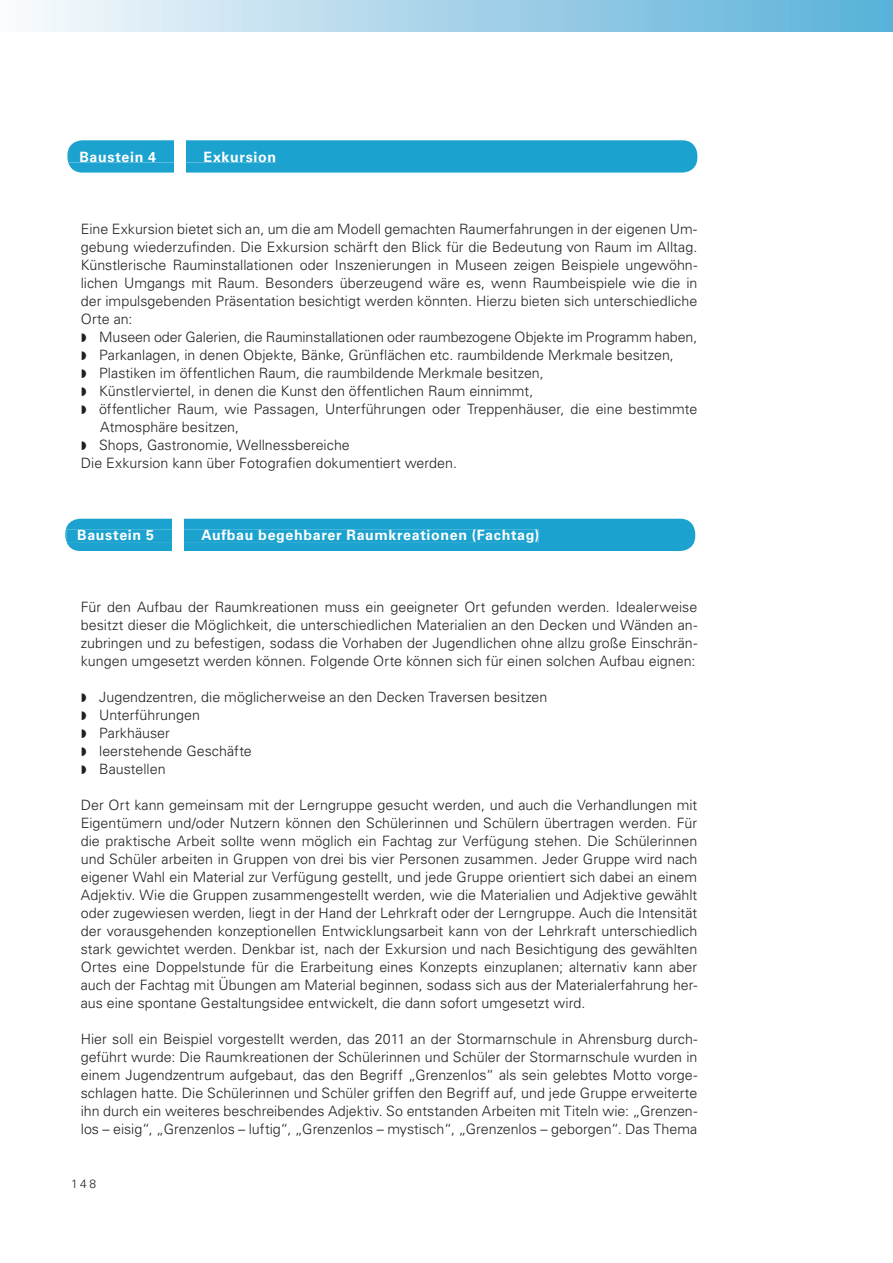
<style>
.page{position:relative;width:893px;height:1263px;background:#fff}
.page>*{position:absolute;margin:0;border:0;box-sizing:border-box;transform-origin:0 0}
.t1{font:300 14.25px/18px "Univers LT Std";color:#231f20;text-align:justify}
.t2{font:700 14.25px "Univers LT Std";letter-spacing:.045em;color:#fff}
.t3{font:300 12px "Univers LT Std";color:#231f20}
</style>
<div class="page">
<div style="left:0;top:0;width:893px;height:31px;background:linear-gradient(to right,#fafafc,#58afd8)"></div>
<div style="left:65px;top:519px;width:630px;height:32px;background:#1ba2cf"></div>
<div style="left:173px;top:515px;width:11px;height:40px;background:#fff"></div>
<svg style="left:67px;top:140px;width:630px;height:33px;background:#23a5d0"></svg>
<div style="left:69px;top:152px;width:206px;height:10px;background:#1ba2cf"></div>
<div style="left:175px;top:136px;width:11px;height:40px;background:#fff"></div>
<p class="t2" style="left:79px;top:149px;width:78px">Baustein 4</p>
<p class="t2" style="left:203px;top:149px;width:74px">Exkursion</p>
<p class="t1" style="left:81px;top:220px;width:618px">Eine Exkursion bietet sich an, um die am Modell gemachten Raumerfahrungen in der eigenen Um-</p>
<p class="t1" style="left:81px;top:238px;width:618px">gebung wiederzufinden. Die Exkursion schärft den Blick für die Bedeutung von Raum im Alltag.</p>
<p class="t1" style="left:81px;top:256px;width:618px">Künstlerische Rauminstallationen oder Inszenierungen in Museen zeigen Beispiele ungewöhn-</p>
<p class="t1" style="left:81px;top:274px;width:618px">lichen Umgangs mit Raum. Besonders überzeugend wäre es, wenn Raumbeispiele wie die in</p>
<p class="t1" style="left:81px;top:292px;width:618px">der impulsgebenden Präsentation besichtigt werden könnten. Hierzu bieten sich unterschiedliche</p>
<p class="t1" style="left:81px;top:310px;width:53px">Orte an:</p>
<p class="t1" style="left:99px;top:328px;width:600px">Museen oder Galerien, die Rauminstallationen oder raumbezogene Objekte im Programm haben,</p>
<p class="t1" style="left:99px;top:346px;width:576px">Parkanlagen, in denen Objekte, Bänke, Grünflächen etc. raumbildende Merkmale besitzen,</p>
<p class="t1" style="left:99px;top:364px;width:446px">Plastiken im öffentlichen Raum, die raumbildende Merkmale besitzen,</p>
<p class="t1" style="left:99px;top:382px;width:436px">Künstlerviertel, in denen die Kunst den öffentlichen Raum einnimmt,</p>
<p class="t1" style="left:99px;top:400px;width:600px">öffentlicher Raum, wie Passagen, Unterführungen oder Treppenhäuser, die eine bestimmte</p>
<p class="t1" style="left:100px;top:418px;width:140px">Atmosphäre besitzen,</p>
<p class="t1" style="left:99px;top:436px;width:252px">Shops, Gastronomie, Wellnessbereiche</p>
<p class="t1" style="left:81px;top:454px;width:378px">Die Exkursion kann über Fotografien dokumentiert werden.</p>
<p class="t2" style="left:77px;top:527px;width:78px">Baustein 5</p>
<p class="t2" style="left:201px;top:527px;width:339px">Aufbau begehbarer Raumkreationen (Fachtag)</p>
<p class="t1" style="left:81px;top:598px;width:618px">Für den Aufbau der Raumkreationen muss ein geeigneter Ort gefunden werden. Idealerweise besitzt dieser die Möglichkeit, die unterschiedlichen Materialien an den Decken und Wänden an&shy;zubringen und zu befestigen, sodass die Vorhaben der Jugendlichen ohne allzu große Einschrän&shy;kungen umgesetzt werden können. Folgende Orte können sich für einen solchen Aufbau eignen:</p>
<p class="t1" style="left:99px;top:688px;width:450px;text-align:left">Jugendzentren, die möglicherweise an den Decken Traversen besitzen<br>Unterführungen<br>Parkhäuser<br>leerstehende Geschäfte<br>Baustellen</p>
<p class="t1" style="left:81px;top:796px;width:618px">Der Ort kann gemeinsam mit der Lerngruppe gesucht werden, und auch die Verhandlungen mit Eigentümern und/oder Nutzern können den Schülerinnen und Schülern übertragen werden. Für die praktische Arbeit sollte wenn möglich ein Fachtag zur Verfügung stehen. Die Schülerinnen und Schüler arbeiten in Gruppen von drei bis vier Personen zusammen. Jeder Gruppe wird nach eigener Wahl ein Material zur Verfügung gestellt, und jede Gruppe orientiert sich dabei an einem Adjektiv. Wie die Gruppen zusammengestellt werden, wie die Materialien und Adjektive gewählt oder zugewiesen werden, liegt in der Hand der Lehrkraft oder der Lerngruppe. Auch die Intensität der vorausgehenden konzeptionellen Entwicklungsarbeit kann von der Lehrkraft unterschiedlich stark gewichtet werden. Denkbar ist, nach der Exkursion und nach Besichtigung des gewählten Ortes eine Doppelstunde für die Erarbeitung eines Konzepts einzuplanen; alternativ kann aber auch der Fachtag mit Übungen am Material beginnen, sodass sich aus der Materialerfahrung her&shy;aus eine spontane Gestaltungsidee entwickelt, die dann sofort umgesetzt wird.</p>
<p class="t1" style="left:81px;top:1030px;width:618px">Hier soll ein Beispiel vorgestellt werden, das 2011 an der Stormarnschule in Ahrensburg durch&shy;geführt wurde: Die Raumkreationen der Schülerinnen und Schüler der Stormarnschule wurden in einem Jugendzentrum aufgebaut, das den Begriff „Grenzenlos“ als sein gelebtes Motto vorge&shy;schlagen hatte. Die Schülerinnen und Schüler griffen den Begriff auf, und jede Gruppe erweiterte ihn durch ein weiteres beschreibendes Adjektiv. So entstanden Arbeiten mit Titeln wie: „Grenzen&shy;los – eisig“, „Grenzenlos – luftig“, „Grenzenlos – mystisch“, „Grenzenlos – geborgen“. Das Thema</p>
<p class="t3" style="left:71px;top:1177px;width:26px">148</p>
</div>
